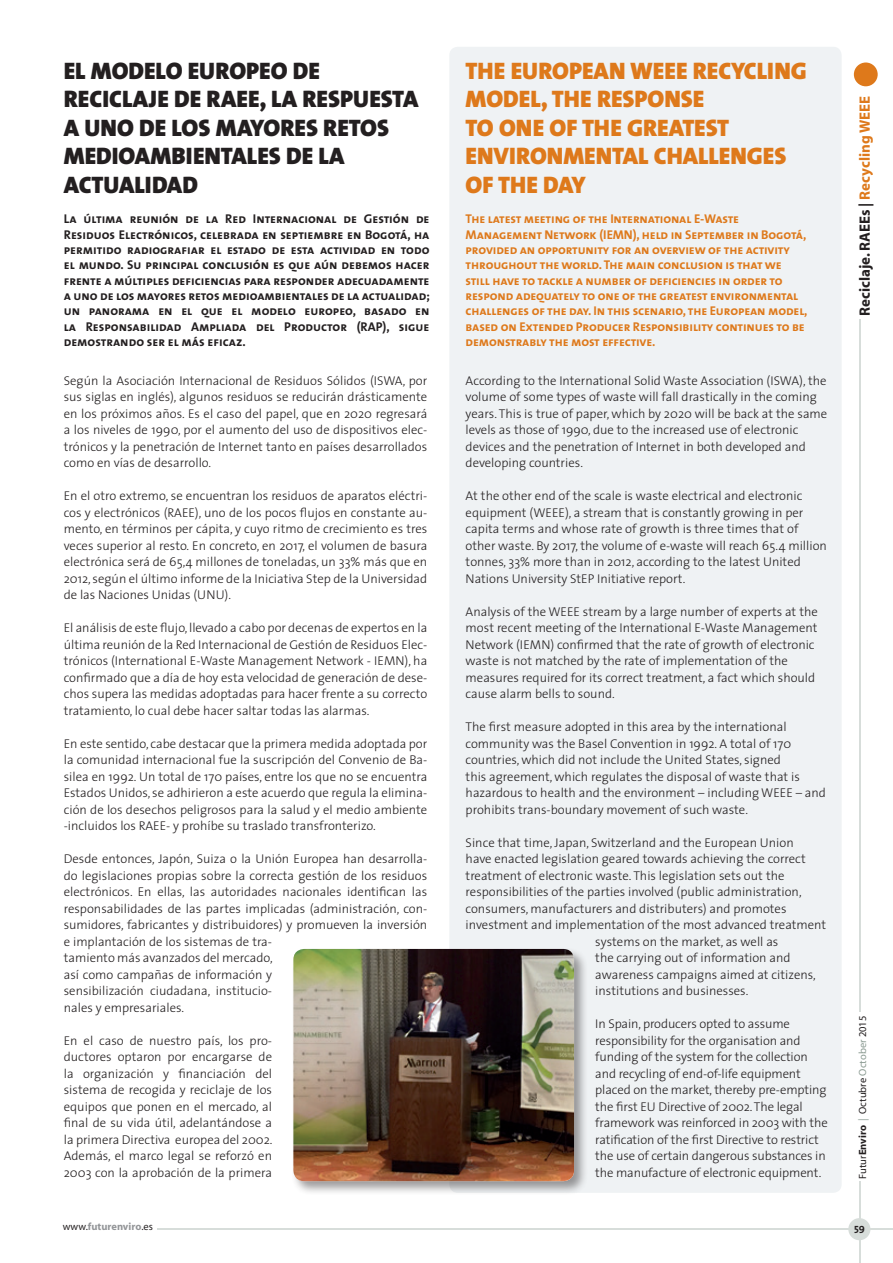
<style>
.page{position:relative;width:893px;height:1263px;background:#fff}
.page>*{position:absolute;margin:0;border:0;box-sizing:border-box;transform-origin:0 0}
.Titular_Grande{font:24px/28.5px "The Sans Black Caps";color:#231f20}
.Titular_Grande-2{font:24px/28.5px "The Sans Black Caps";color:#de791b}
.t1{font:700 15px "Myriad";color:#231f20}
.Texto{font:300 12.75px/16.5px "The Sans";color:#231f20;text-align:justify}
.Texto_ingles{font:300 12.75px/16.5px "The Sans";color:#231f20}
.Titular_Grande-3{font:12.75px/15.3px "The Sans Bold Caps";color:#231f20;text-align:justify}
.Titular_Grande-4{font:12.75px/15.3px "The Sans Bold Caps";letter-spacing:-.01em;color:#de791b}
.t2{font:10.5px "Myriad";color:#231f20}
.t3{font:700 10.5px "Myriad";color:#939598}
.t4{font:10.5px "The Sans Bold Caps";color:#231f20}
.s1{color:#de791b}
.s2{font-weight:700}
.s3{color:#8b9b92}
.s4{font-weight:400;color:#231f20}
</style>
<div class="page">
<hr style="left:860px;top:319px;width:1px;height:693px;background:#d7ddda">
<div style="left:854px;top:63px;width:24px;height:23px;background:#de791b;border-radius:50%"></div>
<hr style="left:157px;top:1228px;width:736px;height:2px;background:#d7ddda">
<hr style="left:859px;top:1181px;width:1px;height:82px;background:#d7ddda">
<div style="left:848px;top:1218px;width:22px;height:22px;background:#d7ddda;border-radius:50%"></div>
<div style="left:449px;top:47px;width:393px;height:1146px;background:#eff2f4;border-radius:9px"></div>
<div style="left:291px;top:946px;width:298px;height:250px;background:#231f20;opacity:.45"></div>
<img style="left:293px;top:949px;width:281px;height:232px">
<p class="Titular_Grande" style="left:64px;top:56px;width:356px">EL MODELO EUROPEO DE<br>RECICLAJE DE RAEE, LA RESPUESTA<br>A UNO DE LOS MAYORES RETOS<br>MEDIOAMBIENTALES DE LA<br>ACTUALIDAD</p>
<p class="Titular_Grande-3" style="left:64px;top:211px;width:368px">La última reunión de la Red Internacional de Gestión de Residuos Electrónicos, celebrada en septiembre en Bogotá, ha permitido radiografiar el estado de esta actividad en todo el mundo. Su principal conclusión es que aún debemos hacer frente a múltiples deficiencias para responder adecuadamente a uno de los mayores retos medioambientales de la actualidad; un panorama en el que el modelo europeo, basado en la Responsabilidad Ampliada del Productor (RAP), sigue demostrando ser el más eficaz.</p>
<p class="Texto" style="left:64px;top:372px;width:365px">Según la Asociación Internacional de Residuos Sólidos (ISWA, por sus siglas en inglés), algunos residuos se reducirán drásticamente en los próximos años. Es el caso del papel, que en 2020 regresará a los niveles de 1990, por el aumento del uso de dispositivos elec&shy;trónicos y la penetración de Internet tanto en países desarrollados como en vías de desarrollo.</p>
<p class="Texto" style="left:64px;top:487px;width:365px">En el otro extremo, se encuentran los residuos de aparatos eléctri&shy;cos y electrónicos (RAEE), uno de los pocos flujos en constante au&shy;mento, en términos per cápita, y cuyo ritmo de crecimiento es tres veces superior al resto. En concreto, en 2017, el volumen de basura electrónica será de 65,4 millones de toneladas, un 33% más que en 2012, según el último informe de la Iniciativa Step de la Universidad de las Naciones Unidas (UNU).</p>
<p class="Texto" style="left:64px;top:619px;width:365px">El análisis de este flujo, llevado a cabo por decenas de expertos en la última reunión de la Red Internacional de Gestión de Residuos Elec&shy;trónicos (International E-Waste Management Network - IEMN), ha confirmado que a día de hoy esta velocidad de generación de dese&shy;chos supera las medidas adoptadas para hacer frente a su correcto tratamiento, lo cual debe hacer saltar todas las alarmas.</p>
<p class="Texto" style="left:64px;top:735px;width:365px">En este sentido, cabe destacar que la primera medida adoptada por la comunidad internacional fue la suscripción del Convenio de Ba&shy;silea en 1992. Un total de 170 países, entre los que no se encuentra Estados Unidos, se adhirieron a este acuerdo que regula la elimina&shy;ción de los desechos peligrosos para la salud y el medio ambiente -incluidos los RAEE- y prohíbe su traslado transfronterizo.</p>
<p class="Texto" style="left:64px;top:850px;width:365px;text-align:left">Desde entonces, Japón, Suiza o la Unión Europea han desarrolla&shy;do legislaciones propias sobre la correcta gestión de los residuos electrónicos. En ellas, las autoridades nacionales identifican las responsabilidades de las partes implicadas (administración, con&shy;sumidores, fabricantes y distribuidores) y promueven la inversión e implantación de los sistemas de tra-<br>tamiento más avanzados del mercado,<br>así como campañas de información y<br>sensibilización ciudadana, institucio-<br>nales y empresariales.</p>
<p class="Texto" style="left:64px;top:1032px;width:210px">En el caso de nuestro país, los pro&shy;ductores optaron por encargarse de la organización y financiación del sistema de recogida y reciclaje de los equipos que ponen en el mercado, al final de su vida útil, adelantándose a la primera Directiva europea del 2002.<br>Además, el marco legal se reforzó en 2003 con la aprobación de la primera</p>
<p class="Titular_Grande-2" style="left:466px;top:56px;width:343px">THE EUROPEAN WEEE RECYCLING<br>MODEL, THE RESPONSE<br>TO ONE OF THE GREATEST<br>ENVIRONMENTAL CHALLENGES<br>OF THE DAY</p>
<p class="Titular_Grande-4" style="left:466px;top:211px;width:343px">The latest meeting of the International E-Waste Management Network (IEMN), held in September in Bogotá, provided an opportunity for an overview of the activity throughout the world. The main conclusion is that we still have to tackle a number of deficiencies in order to respond adequately to one of the greatest environmental challenges of the day. In this scenario, the European model, based on Extended Producer Responsibility continues to be demonstrably the most effective.</p>
<p class="Texto_ingles" style="left:466px;top:372px;width:363px">According to the International Solid Waste Association (ISWA), the volume of some types of waste will fall drastically in the coming years. This is true of paper, which by 2020 will be back at the same levels as those of 1990, due to the increased use of electronic devices and the penetration of Internet in both developed and developing countries.</p>
<p class="Texto_ingles" style="left:466px;top:487px;width:363px">At the other end of the scale is waste electrical and electronic equipment (WEEE), a stream that is constantly growing in per capita terms and whose rate of growth is three times that of other waste. By 2017, the volume of e-waste will reach 65.4 million tonnes, 33% more than in 2012, according to the latest United Nations University StEP Initiative report.</p>
<p class="Texto_ingles" style="left:466px;top:603px;width:354px">Analysis of the WEEE stream by a large number of experts at the most recent meeting of the International E-Waste Management Network (IEMN) confirmed that the rate of growth of electronic waste is not matched by the rate of implementation of the measures required for its correct treatment, a fact which should cause alarm bells to sound.</p>
<p class="Texto_ingles" style="left:466px;top:718px;width:362px">The first measure adopted in this area by the international community was the Basel Convention in 1992. A total of 170 countries, which did not include the United States, signed<br>this agreement, which regulates the disposal of waste that is hazardous to health and the environment – including WEEE – and prohibits trans-boundary movement of such waste.</p>
<p class="Texto_ingles" style="left:466px;top:834px;width:330px">Since that time, Japan, Switzerland and the European Union</p>
<p class="Texto_ingles" style="left:466px;top:850px;width:342px">have enacted legislation geared towards achieving the correct</p>
<p class="Texto_ingles" style="left:466px;top:867px;width:320px">treatment of electronic waste. This legislation sets out the</p>
<p class="Texto_ingles" style="left:466px;top:883px;width:338px">responsibilities of the parties involved (public administration,</p>
<p class="Texto_ingles" style="left:466px;top:900px;width:322px">consumers, manufacturers and distributers) and promotes</p>
<p class="Texto_ingles" style="left:466px;top:916px;width:362px">investment and implementation of the most advanced treatment</p>
<p class="Texto_ingles" style="left:595px;top:933px;width:185px">systems on the market, as well as</p>
<p class="Texto_ingles" style="left:595px;top:949px;width:197px">the carrying out of information and</p>
<p class="Texto_ingles" style="left:595px;top:966px;width:222px">awareness campaigns aimed at citizens,</p>
<p class="Texto_ingles" style="left:595px;top:982px;width:155px">institutions and businesses.</p>
<p class="Texto_ingles" style="left:595px;top:1015px;width:234px">In Spain, producers opted to assume responsibility for the organisation and funding of the system for the collection and recycling of end-of-life equipment placed on the market, thereby pre-empting the first EU Directive of 2002. The legal framework was reinforced in 2003 with the ratification of the first Directive to restrict the use of certain dangerous substances in the manufacture of electronic equipment.</p>
<p class="t1" style="left:857px;top:316px;width:222px;rotate:-90deg">Reciclaje. RAEEs | <span class="s1">Recycling WEEE</span></p>
<p class="t2" style="left:857px;top:1178px;width:164px;rotate:-90deg">Futur<span class="s2">Enviro</span> <span class="s3">|</span> Octubre <span class="s3">October</span> 2015</p>
<p class="t3" style="left:63px;top:1221px;width:92px"><span class="s4">www.</span>futurenviro<span class="s4">.es</span></p>
<p class="t4" style="left:854px;top:1220px;width:12px">59</p>
</div>
